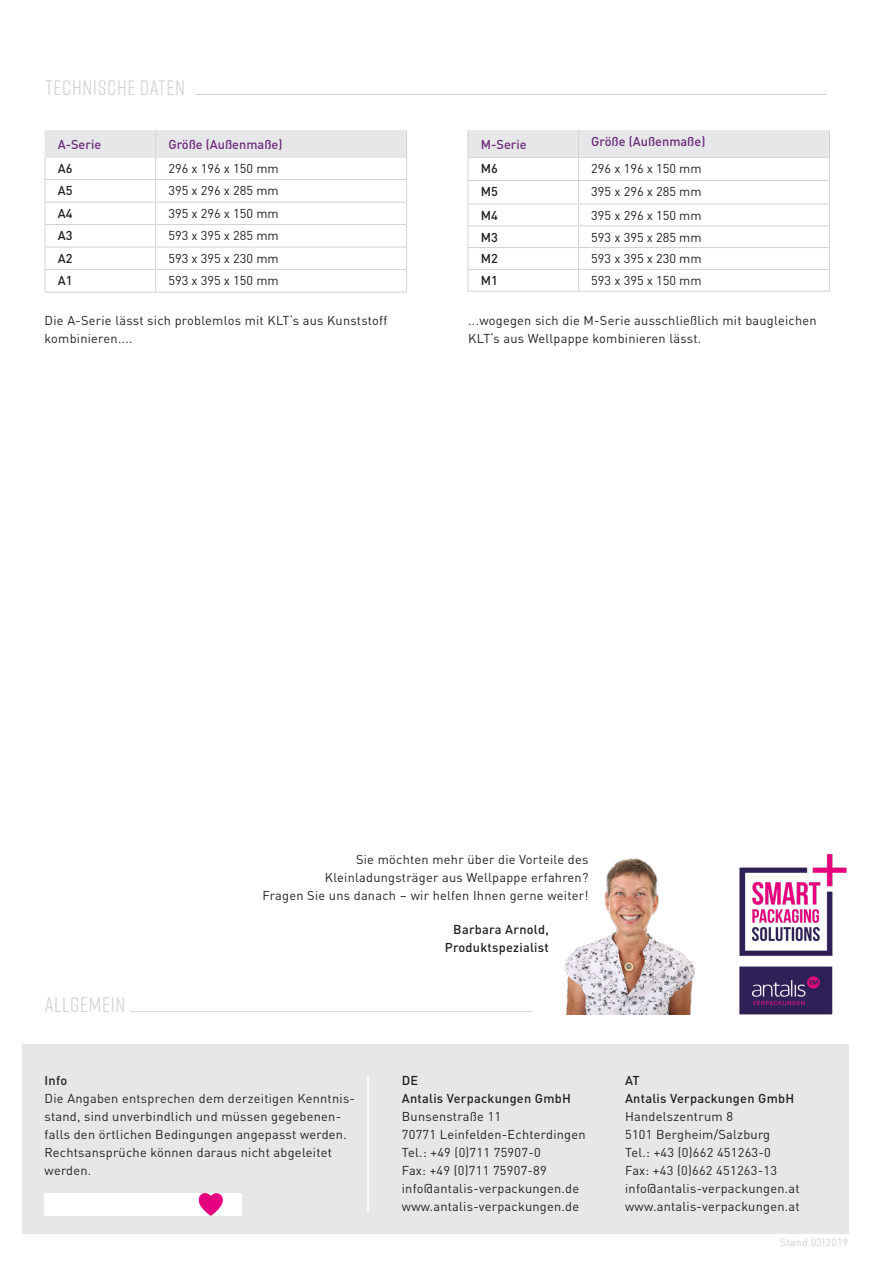
<style>
.page{position:relative;width:893px;height:1263px;background:#fff}
.page>*{position:absolute;margin:0;border:0;box-sizing:border-box;transform-origin:0 0}
.Subhead{font:21px "Rift";letter-spacing:.03em;color:#d1d2d4}
.Tab-data-Aufzählung{font:12.75px/18px "DINOT";letter-spacing:.02em;color:#231f20}
.Tab-data-Aufzählung-2{font:12.75px "DINOT";color:#231f20}
.Tab-LS{font:500 12.75px "DINOT";letter-spacing:.02em;color:#231f20}
.Tab-Kopf{font:500 12.75px "DINOT";color:#6d297b}
.Tab-Data{font:12.75px "DINOT";color:#231f20}
.t1{font:10.5px "DINOT";letter-spacing:.02em;color:#d3ced1}
</style>
<div class="page">
<div style="left:22px;top:1044px;width:826px;height:189px;background:#e6e7e9"></div>
<hr style="left:130px;top:1011px;width:401px;height:1px;background:#d1d2d4">
<hr style="left:367px;top:1076px;width:2px;height:136px;background:#fff">
<img style="left:739px;top:854px;width:108px;height:161px">
<hr style="left:45px;top:130px;width:111px;height:1px;background:#e6e7e9">
<hr style="left:156px;top:130px;width:251px;height:1px;background:#e6e7e9">
<svg style="left:45px;top:131px;width:362px;height:161px"></svg>
<hr style="left:45px;top:292px;width:111px;height:1px;background:#d1d2d4">
<hr style="left:156px;top:292px;width:251px;height:1px;background:#d1d2d4">
<hr style="left:468px;top:130px;width:111px;height:1px;background:#e6e7e9">
<hr style="left:579px;top:130px;width:251px;height:1px;background:#e6e7e9">
<svg style="left:468px;top:131px;width:362px;height:160px"></svg>
<hr style="left:468px;top:291px;width:111px;height:1px;background:#d1d2d4">
<hr style="left:579px;top:291px;width:251px;height:1px;background:#d1d2d4">
<hr style="left:196px;top:94px;width:631px;height:1px;background:#d1d2d4">
<img style="left:45px;top:1193px;width:197px;height:23px">
<img style="left:565px;top:854px;width:195px;height:160px">
<p class="Subhead" style="left:46px;top:73px;width:141px">TECHNISCHE DATEN</p>
<p class="Tab-Kopf" style="left:58px;top:134px;width:45px">A-Serie</p>
<p class="Tab-Kopf" style="left:168px;top:134px;width:116px">Größe (Außenmaße)</p>
<p class="Tab-LS" style="left:58px;top:159px;width:16px">A6</p>
<p class="Tab-Data" style="left:168px;top:159px;width:112px">296 x 196 x 150 mm</p>
<p class="Tab-LS" style="left:58px;top:181px;width:16px">A5</p>
<p class="Tab-data-Aufzählung-2" style="left:168px;top:181px;width:112px">395 x 296 x 285 mm</p>
<p class="Tab-LS" style="left:58px;top:203px;width:16px">A4</p>
<p class="Tab-data-Aufzählung-2" style="left:168px;top:204px;width:112px">395 x 296 x 150 mm</p>
<p class="Tab-LS" style="left:58px;top:226px;width:16px">A3</p>
<p class="Tab-data-Aufzählung-2" style="left:168px;top:226px;width:112px">593 x 395 x 285 mm</p>
<p class="Tab-LS" style="left:58px;top:248px;width:16px">A2</p>
<p class="Tab-data-Aufzählung-2" style="left:168px;top:248px;width:112px">593 x 395 x 230 mm</p>
<p class="Tab-LS" style="left:58px;top:271px;width:16px">A1</p>
<p class="Tab-data-Aufzählung-2" style="left:168px;top:271px;width:112px">593 x 395 x 150 mm</p>
<p class="Tab-Kopf" style="left:481px;top:134px;width:48px">M-Serie</p>
<p class="Tab-Kopf" style="left:591px;top:132px;width:116px">Größe (Außenmaße)</p>
<p class="Tab-LS" style="left:481px;top:159px;width:19px">M6</p>
<p class="Tab-data-Aufzählung-2" style="left:591px;top:159px;width:112px">296 x 196 x 150 mm</p>
<p class="Tab-LS" style="left:481px;top:182px;width:19px">M5</p>
<p class="Tab-data-Aufzählung-2" style="left:591px;top:182px;width:112px">395 x 296 x 285 mm</p>
<p class="Tab-LS" style="left:481px;top:205px;width:19px">M4</p>
<p class="Tab-data-Aufzählung-2" style="left:591px;top:205px;width:112px">395 x 296 x 150 mm</p>
<p class="Tab-LS" style="left:481px;top:227px;width:19px">M3</p>
<p class="Tab-data-Aufzählung-2" style="left:591px;top:227px;width:112px">593 x 395 x 285 mm</p>
<p class="Tab-LS" style="left:481px;top:249px;width:19px">M2</p>
<p class="Tab-data-Aufzählung-2" style="left:591px;top:249px;width:112px">593 x 395 x 230 mm</p>
<p class="Tab-LS" style="left:481px;top:271px;width:19px">M1</p>
<p class="Tab-data-Aufzählung-2" style="left:591px;top:271px;width:112px">593 x 395 x 150 mm</p>
<p class="Tab-data-Aufzählung" style="left:45px;top:311px;width:344px">Die A-Serie lässt sich problemlos mit KLT‘s aus Kunststoff kombinieren....</p>
<p class="Tab-data-Aufzählung" style="left:468px;top:311px;width:350px">...wogegen sich die M-Serie ausschließlich mit baugleichen<br>KLT‘s aus Wellpappe kombinieren lässt.</p>
<p class="Tab-data-Aufzählung" style="left:356px;top:849px;width:234px">Sie möchten mehr über die Vorteile des</p>
<p class="Tab-data-Aufzählung" style="left:325px;top:867px;width:265px">Kleinladungsträger aus Wellpappe erfahren?</p>
<p class="Tab-data-Aufzählung" style="left:262px;top:885px;width:327px">Fragen Sie uns danach – wir helfen Ihnen gerne weiter!</p>
<p class="Subhead" style="left:45px;top:990px;width:82px">ALLGEMEIN</p>
<p class="Tab-LS" style="left:45px;top:1071px;width:24px">Info</p>
<p class="Tab-data-Aufzählung" style="left:45px;top:1089px;width:312px">Die Angaben entsprechen dem derzeitigen Kenntnis&shy;stand, sind unverbindlich und müssen gegebenen&shy;falls den örtlichen Bedingungen angepasst werden.<br>Rechtsansprüche können daraus nicht abgeleitet werden.</p>
<p class="Tab-LS" style="left:453px;top:919px;width:97px">Barbara Arnold,</p>
<p class="Tab-LS" style="left:445px;top:937px;width:106px">Produktspezialist</p>
<p class="Tab-LS" style="left:402px;top:1071px;width:18px">DE</p>
<p class="Tab-LS" style="left:402px;top:1089px;width:171px">Antalis Verpackungen GmbH</p>
<p class="Tab-data-Aufzählung" style="left:402px;top:1107px;width:101px">Bunsenstraße 11</p>
<p class="Tab-data-Aufzählung" style="left:402px;top:1125px;width:185px">70771 Leinfelden-Echterdingen</p>
<p class="Tab-data-Aufzählung" style="left:402px;top:1143px;width:140px">Tel.: +49 (0)711 75907-0</p>
<p class="Tab-data-Aufzählung" style="left:402px;top:1161px;width:146px">Fax: +49 (0)711 75907-89</p>
<p class="Tab-data-Aufzählung" style="left:402px;top:1179px;width:179px">info@antalis-verpackungen.de</p>
<p class="Tab-data-Aufzählung" style="left:402px;top:1197px;width:179px">www.antalis-verpackungen.de</p>
<p class="Tab-LS" style="left:625px;top:1071px;width:16px">AT</p>
<p class="Tab-LS" style="left:625px;top:1089px;width:171px">Antalis Verpackungen GmbH</p>
<p class="Tab-data-Aufzählung" style="left:625px;top:1107px;width:109px">Handelszentrum 8</p>
<p class="Tab-data-Aufzählung" style="left:625px;top:1125px;width:147px">5101 Bergheim/Salzburg</p>
<p class="Tab-data-Aufzählung" style="left:625px;top:1143px;width:147px">Tel.: +43 (0)662 451263-0</p>
<p class="Tab-data-Aufzählung" style="left:625px;top:1161px;width:153px">Fax: +43 (0)662 451263-13</p>
<p class="Tab-data-Aufzählung" style="left:625px;top:1179px;width:176px">info@antalis-verpackungen.at</p>
<p class="Tab-data-Aufzählung" style="left:625px;top:1197px;width:176px">www.antalis-verpackungen.at</p>
<p class="t1" style="left:780px;top:1234px;width:70px">Stand 03|2019</p>
</div>
